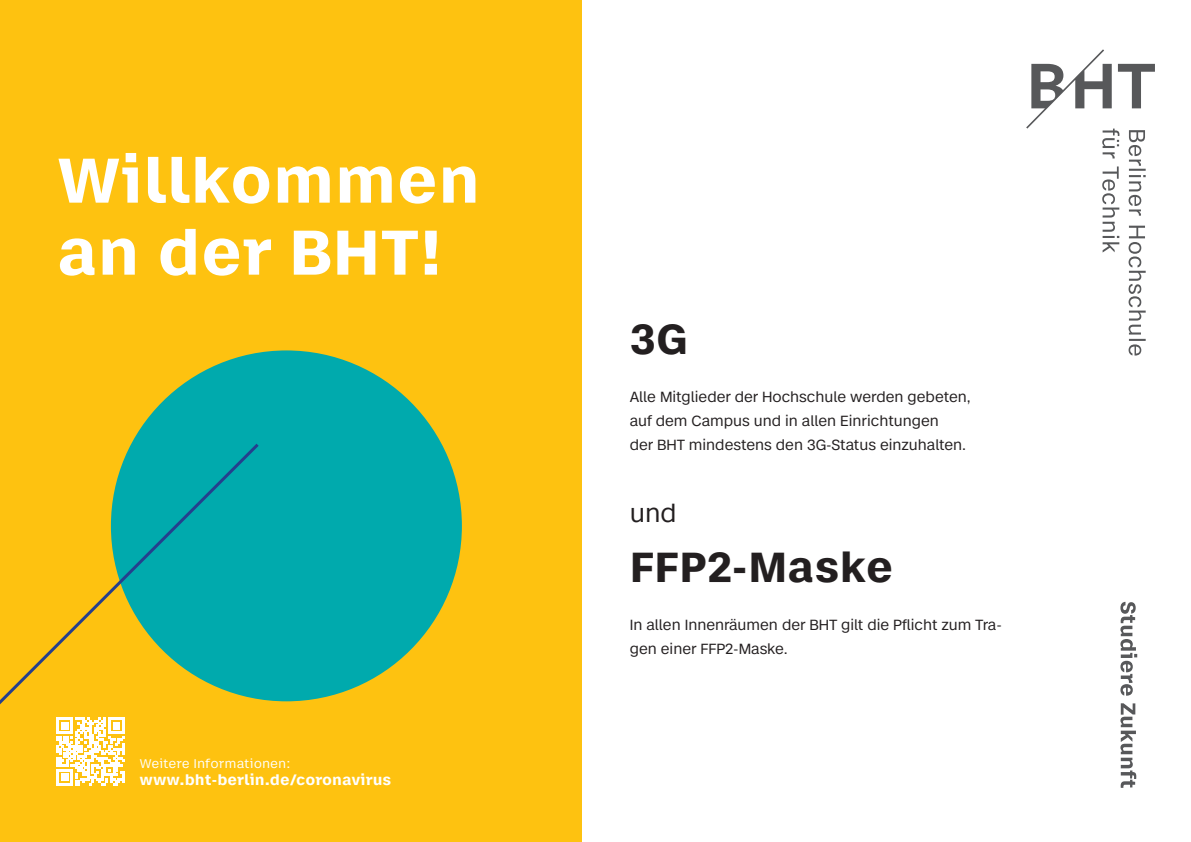
<style>
.page{position:relative;width:1191px;height:842px;background:#fff}
.page>*{position:absolute;margin:0;border:0;box-sizing:border-box;transform-origin:0 0}
.Einf__Abs{font:700 60px "BHT Case Micro";color:#fff}
.t1{font:700 40px "BHT Case Micro";color:#231f20}
.t2{font:24px "BHT Case Text";color:#231f20}
.t3{font:14px/24px "BHT Case Text";color:#231f20}
.Einf__Abs-2{font:700 14px "BHT Case Micro";color:#fff}
.t4{font:12px "BHT Case Micro";color:#fff}
</style>
<div class="page">
<div style="left:0;top:0;width:581px;height:842px;background:#fec210"></div>
<svg style="left:1026px;top:49px;width:129px;height:307px"></svg>
<svg style="left:1120px;top:602px;width:17px;height:94px"></svg>
<svg style="left:1120px;top:703px;width:16px;height:85px"></svg>
<div style="left:111px;top:350px;width:351px;height:351px;background:#00aaad;border-radius:50%"></div>
<svg style="left:0;top:440px;width:262px;height:346px"></svg>
<p class="Einf__Abs" style="left:57px;top:140px;width:425px">Willkommen</p>
<p class="Einf__Abs" style="left:57px;top:212px;width:387px">an der BHT!</p>
<p class="t4" style="left:139px;top:756px;width:152px">Weitere Informationen:</p>
<p class="Einf__Abs-2" style="left:139px;top:771px;width:253px">www.bht-berlin.de/coronavirus</p>
<p class="t1" style="left:630px;top:312px;width:60px">3G</p>
<p class="t3" style="left:630px;top:386px;width:342px">Alle Mitglieder der Hochschule werden gebeten, auf dem Campus und in allen Einrichtungen<br>der BHT mindestens den 3G-Status einzuhalten.</p>
<p class="t2" style="left:630px;top:498px;width:48px">und</p>
<p class="t1" style="left:630px;top:540px;width:265px">FFP2-Maske</p>
<p class="t3" style="left:630px;top:614px;width:373px">In allen Innenräumen der BHT gilt die Pflicht zum Tra&shy;gen einer FFP2-Maske.</p>
</div>
